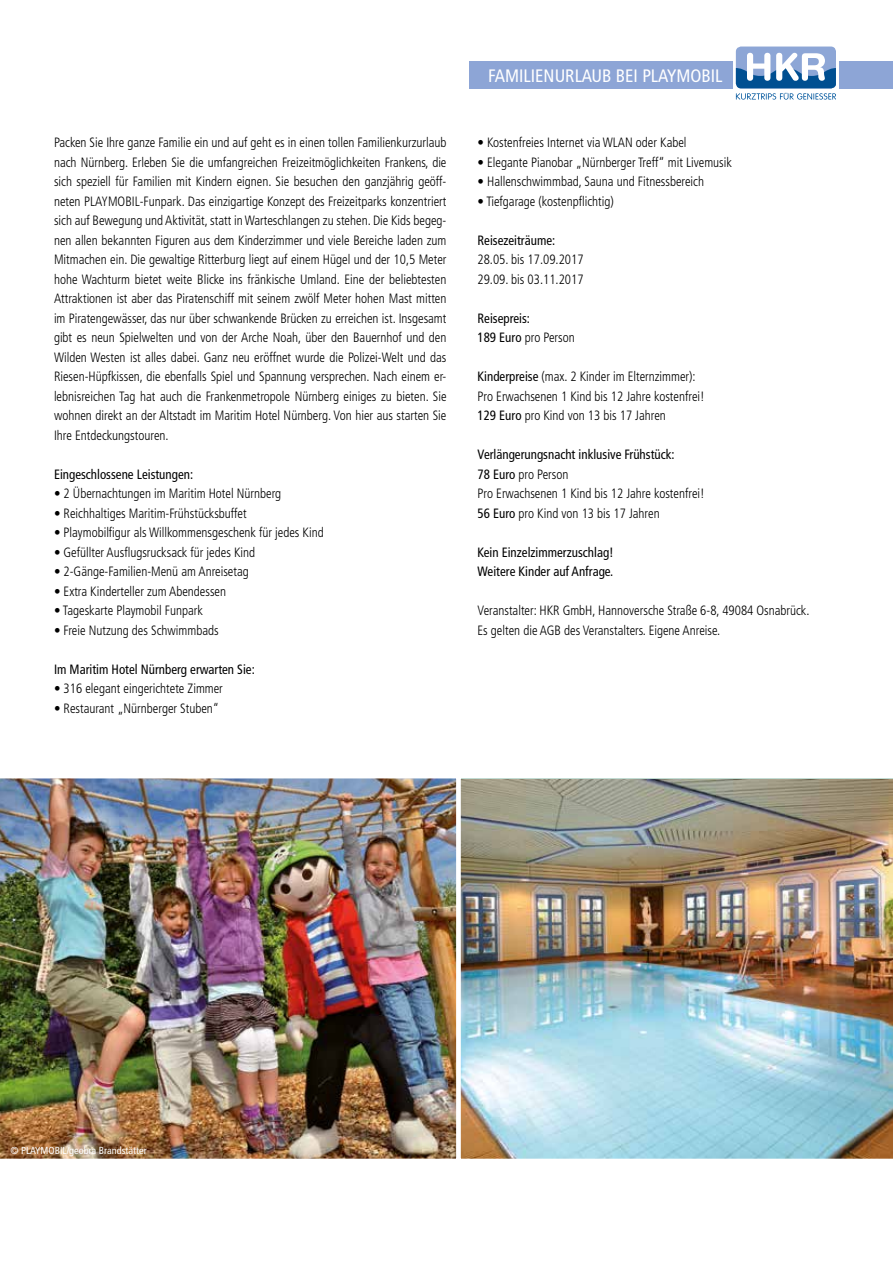
<style>
.page{position:relative;width:893px;height:1263px;background:#fff}
.page>*{position:absolute;margin:0;border:0;box-sizing:border-box;transform-origin:0 0}
.t1{font:condensed 18px "Frutiger";color:#fff}
.t2{font:300 condensed 13.5px/19.5px "Frutiger";color:#000;scale:.96 1}
.t3{font:condensed 13.5px/19.5px "Frutiger";color:#000;scale:.96 1}
.t4{font:condensed 10.2px "Frutiger";color:#fff}
.s1{font-weight:300}
.s2{font-weight:400}
</style>
<div class="page">
<div style="left:470px;top:62px;width:423px;height:27px;background:#8da5d6"></div>
<svg style="left:733px;top:46px;width:106px;height:54px"></svg>
<img style="left:0;top:778px;width:456px;height:381px">
<img style="left:456px;top:778px;width:437px;height:381px">
<p class="t2" style="left:54px;top:133px;width:410px;text-align:justify">Packen Sie Ihre ganze Familie ein und auf geht es in einen tollen Familienkurzurlaub nach Nürnberg. Erleben Sie die umfangreichen Freizeitmöglichkeiten Frankens, die sich speziell für Familien mit Kindern eignen. Sie besuchen den ganzjährig geöff&shy;neten PLAYMOBIL-Funpark. Das einzigartige Konzept des Freizeitparks konzentriert sich auf Bewegung und Aktivität, statt in Warteschlangen zu stehen. Die Kids begeg&shy;nen allen bekannten Figuren aus dem Kinderzimmer und viele Bereiche laden zum Mitmachen ein. Die gewaltige Ritterburg liegt auf einem Hügel und der 10,5 Meter hohe Wachturm bietet weite Blicke ins fränkische Umland. Eine der beliebtesten Attraktionen ist aber das Piratenschiff mit seinem zwölf Meter hohen Mast mitten im Piratengewässer, das nur über schwankende Brücken zu erreichen ist. Insgesamt gibt es neun Spielwelten und von der Arche Noah, über den Bauernhof und den Wilden Westen ist alles dabei. Ganz neu eröffnet wurde die Polizei-Welt und das Riesen-Hüpfkissen, die ebenfalls Spiel und Spannung versprechen. Nach einem er&shy;lebnisreichen Tag hat auch die Frankenmetropole Nürnberg einiges zu bieten. Sie wohnen direkt an der Altstadt im Maritim Hotel Nürnberg. Von hier aus starten Sie Ihre Entdeckungstouren.</p>
<p class="t3" style="left:54px;top:464px;width:146px">Eingeschlossene Leistungen:</p>
<p class="t2" style="left:54px;top:484px;width:238px">• 2 Übernachtungen im Maritim Hotel Nürnberg</p>
<p class="t2" style="left:54px;top:504px;width:202px">• Reichhaltiges Maritim-Frühstücksbuffet</p>
<p class="t2" style="left:54px;top:523px;width:282px">• Playmobilfigur als Willkommensgeschenk für jedes Kind</p>
<p class="t2" style="left:54px;top:542px;width:211px">• Gefüllter Ausflugsrucksack für jedes Kind</p>
<p class="t2" style="left:54px;top:562px;width:204px">• 2-Gänge-Familien-Menü am Anreisetag</p>
<p class="t2" style="left:54px;top:581px;width:181px">• Extra Kinderteller zum Abendessen</p>
<p class="t2" style="left:54px;top:601px;width:157px">• Tageskarte Playmobil Funpark</p>
<p class="t2" style="left:54px;top:620px;width:173px">• Freie Nutzung des Schwimmbads</p>
<p class="t3" style="left:54px;top:659px;width:211px">Im Maritim Hotel Nürnberg erwarten Sie:</p>
<p class="t2" style="left:54px;top:679px;width:177px">• 316 elegant eingerichtete Zimmer</p>
<p class="t2" style="left:54px;top:698px;width:173px">• Restaurant „Nürnberger Stuben“</p>
<h1 class="t1" style="left:488px;top:66px;width:236px">FAMILIENURLAUB BEI PLAYMOBIL</h1>
<p class="t2" style="left:477px;top:133px;width:219px">• Kostenfreies Internet via WLAN oder Kabel</p>
<p class="t2" style="left:477px;top:153px;width:266px">• Elegante Pianobar „Nürnberger Treff“ mit Livemusik</p>
<p class="t2" style="left:477px;top:172px;width:237px">• Hallenschwimmbad, Sauna und Fitnessbereich</p>
<p class="t2" style="left:477px;top:192px;width:143px">• Tiefgarage (kostenpflichtig)</p>
<p class="t3" style="left:477px;top:230px;width:82px">Reisezeiträume:</p>
<p class="t2" style="left:477px;top:250px;width:112px">28.05. bis 17.09.2017<br>29.09. bis 03.11.2017</p>
<p class="t3" style="left:477px;top:308px;width:103px">Reisepreis:<br>189 Euro <span class="s1">pro Person</span></p>
<p class="t2" style="left:477px;top:367px;width:238px"><span class="s2">Kinderpreise</span> (max. 2 Kinder im Elternzimmer):<br>Pro Erwachsenen 1 Kind bis 12 Jahre kostenfrei!<br><span class="s2">129 Euro</span> pro Kind von 13 bis 17 Jahren</p>
<p class="t2" style="left:477px;top:445px;width:238px"><span class="s2">Verlängerungsnacht inklusive Frühstück:<br>78 Euro</span> pro Person<br>Pro Erwachsenen 1 Kind bis 12 Jahre kostenfrei!<br><span class="s2">56 Euro</span> pro Kind von 13 bis 17 Jahren</p>
<p class="t3" style="left:477px;top:542px;width:143px">Kein Einzelzimmerzuschlag!<br>Weitere Kinder auf Anfrage.</p>
<p class="t2" style="left:477px;top:601px;width:347px">Veranstalter: HKR GmbH, Hannoversche Straße 6-8, 49084 Osnabrück.<br>Es gelten die AGB des Veranstalters. Eigene Anreise.</p>
<p class="t4" style="left:11px;top:1145px;width:138px">© PLAYMOBIL/geobra Brandstätter</p>
</div>
